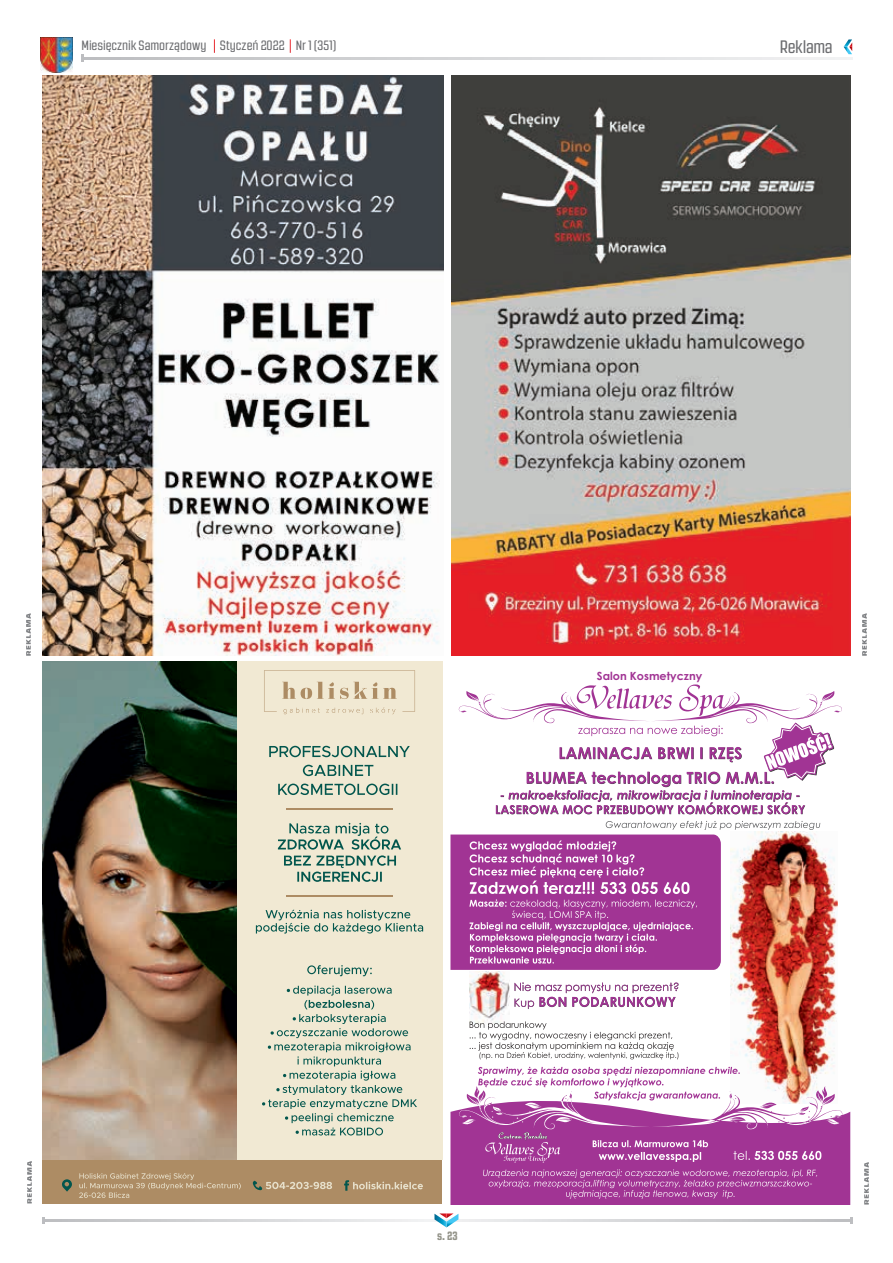
<style>
.page{position:relative;width:893px;height:1263px;background:#fff}
.page>*{position:absolute;margin:0;border:0;box-sizing:border-box;transform-origin:0 0}
.t1{font:18px "Revolution Gothic";letter-spacing:-.02em;color:#6c6d70}
.t2{font:13.5px "Revolution Gothic";letter-spacing:-.005em;color:#6c6d70}
.t3{font:800 12px "Revolution Gothic";color:#94948a}
.t4{font:700 11.25px "Century Gothic";color:#a13494}
.s1{color:#fff}
</style>
<div class="page">
<svg style="left:44px;top:1220px;width:807px;height:1px"></svg>
<svg style="left:83px;top:58px;width:769px;height:1px"></svg>
<img style="left:41px;top:37px;width:32px;height:35px">
<svg style="left:434px;top:1213px;width:24px;height:14px"></svg>
<svg style="left:844px;top:39px;width:8px;height:15px"></svg>
<img style="left:43px;top:662px;width:194px;height:498px">
<div style="left:237px;top:662px;width:205px;height:498px;background:#f1e9d3"></div>
<div style="left:43px;top:1160px;width:399px;height:43px;background:#ad8c64"></div>
<svg style="left:62px;top:1179px;width:10px;height:12px"></svg>
<svg style="left:79px;top:1173px;width:162px;height:25px"></svg>
<svg style="left:252px;top:1180px;width:80px;height:10px"></svg>
<svg style="left:344px;top:1180px;width:79px;height:11px"></svg>
<svg style="left:264px;top:670px;width:151px;height:44px"></svg>
<svg style="left:307px;top:965px;width:65px;height:11px"></svg>
<svg style="left:262px;top:985px;width:155px;height:150px"></svg>
<svg style="left:269px;top:746px;width:141px;height:49px"></svg>
<svg style="left:278px;top:823px;width:123px;height:59px"></svg>
<svg style="left:256px;top:910px;width:167px;height:23px"></svg>
<hr style="left:286px;top:808px;width:107px;height:2px;background:#ad8c64">
<hr style="left:286px;top:895px;width:107px;height:1px;background:#ad8c64">
<svg style="left:514px;top:982px;width:164px;height:27px"></svg>
<img style="left:469px;top:972px;width:40px;height:56px">
<img style="left:730px;top:852px;width:107px;height:234px">
<svg style="left:450px;top:1086px;width:400px;height:118px;fill:#a13494"></svg>
<svg style="left:470px;top:1021px;width:208px;height:38px"></svg>
<svg style="left:485px;top:1132px;width:75px;height:31px;background:#ab50a0"></svg>
<svg style="left:733px;top:1151px;width:88px;height:9px"></svg>
<svg style="left:593px;top:1140px;width:115px;height:22px;background:#b764ad"></svg>
<svg style="left:458px;top:684px;width:384px;height:130px"></svg>
<svg style="left:450px;top:821px;width:370px;height:149px"></svg>
<svg style="left:478px;top:1067px;width:262px;height:33px"></svg>
<svg style="left:483px;top:1169px;width:334px;height:29px;background:#ac4ca0"></svg>
<img style="left:43px;top:75px;width:401px;height:581px">
<img style="left:451px;top:75px;width:399px;height:581px">
<svg style="left:27px;top:1161px;width:5px;height:42px"></svg>
<svg style="left:864px;top:1162px;width:5px;height:42px"></svg>
<svg style="left:862px;top:613px;width:5px;height:43px"></svg>
<svg style="left:26px;top:613px;width:5px;height:43px"></svg>
<p class="t2" style="left:82px;top:38px;width:256px">Miesięcznik Samorządowy <span class="s1">|</span> Styczeń 2022 <span class="s1">|</span> Nr 1 (351)</p>
<h1 class="t1" style="left:780px;top:37px;width:54px">Reklama</h1>
<p class="t4" style="left:597px;top:667px;width:107px">Salon Kosmetyczny</p>
<p class="t3" style="left:437px;top:1229px;width:22px">s. 23</p>
</div>
